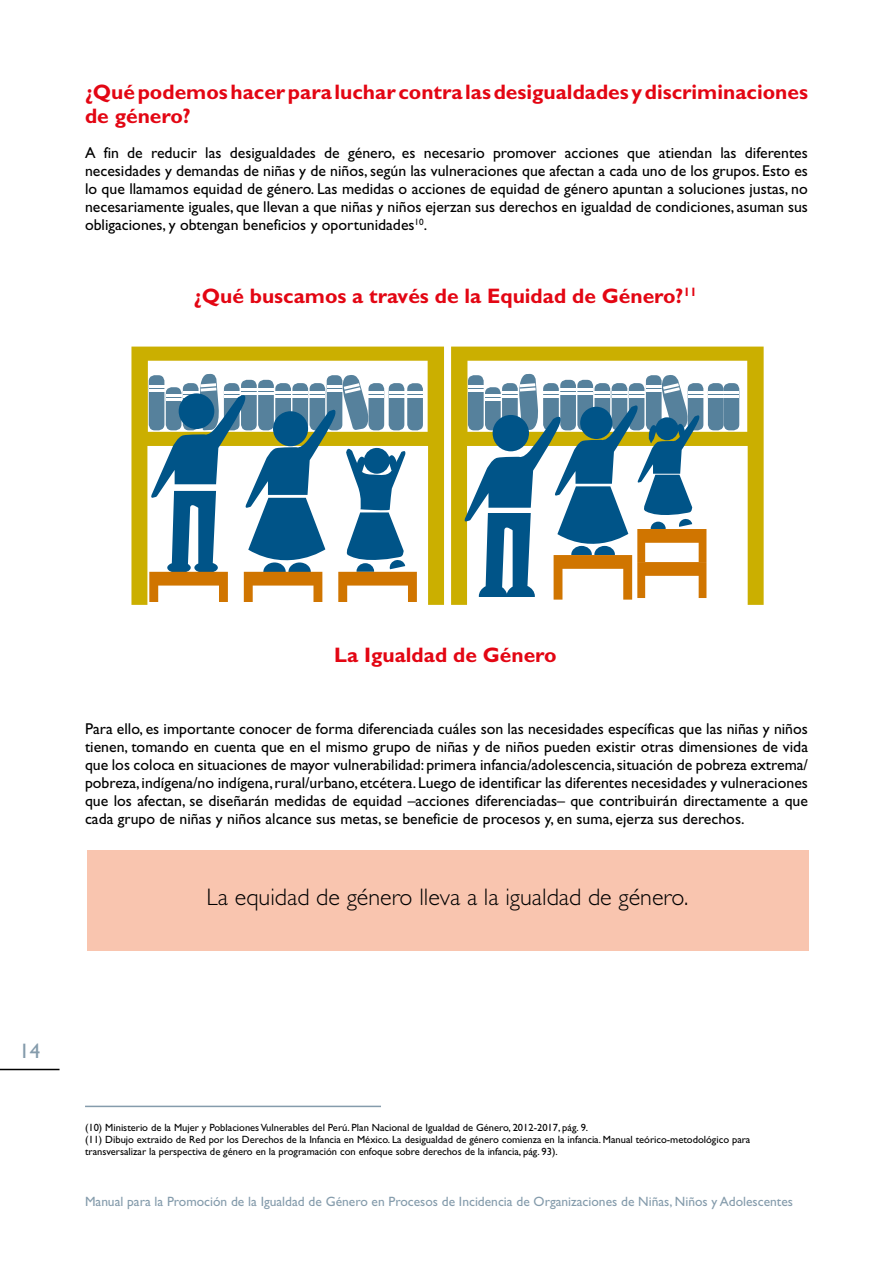
<style>
.page{position:relative;width:893px;height:1263px;background:#fff}
.page>*{position:absolute;margin:0;border:0;box-sizing:border-box;transform-origin:0 0}
.t1{font:300 24px "Gill Sans Std";color:#000}
.t2{font:700 21px/24px "Gill Sans";color:#e30613}
.t3{font:21px "Gill Sans";color:#859cac}
.t4{font:15.75px/18px "Gill Sans";color:#000;text-align:justify}
.t5{font:13.5px "Gill Sans";color:#859cac}
.t6{font:10.5px/12px "Gill Sans";color:#000}
</style>
<div class="page">
<hr style="left:0;top:1069px;width:60px;height:1px;background:#000">
<div style="left:87px;top:850px;width:721px;height:101px;background:#f9c5af"></div>
<hr style="left:85px;top:1106px;width:296px;height:1px;background:#859cac">
<svg style="left:131px;top:347px;width:313px;height:258px;fill:#cbaf00"></svg>
<svg style="left:451px;top:347px;width:313px;height:258px;fill:#cbaf00"></svg>
<svg style="left:148px;top:374px;width:275px;height:228px"></svg>
<svg style="left:462px;top:374px;width:277px;height:226px"></svg>
<h2 class="t2" style="left:85px;top:80px;width:724px">¿Qué podemos hacer para luchar contra las desigualdades y discriminaciones de género?</h2>
<p class="t4" style="left:85px;top:144px;width:724px">A fin de reducir las desigualdades de género, es necesario promover acciones que atiendan las diferentes necesidades y demandas de niñas y de niños, según las vulneraciones que afectan a cada uno de los grupos. Esto es lo que llamamos equidad de género. Las medidas o acciones de equidad de género apuntan a soluciones justas, no necesariamente iguales, que llevan a que niñas y niños ejerzan sus derechos en igualdad de condiciones, asuman sus obligaciones, y obtengan beneficios y oportunidades<sup>10</sup>.</p>
<h2 class="t2" style="left:194px;top:284px;width:505px">¿Qué buscamos a través de la Equidad de Género?<sup>11</sup></h2>
<h2 class="t2" style="left:334px;top:643px;width:224px">La Igualdad de Género</h2>
<p class="t4" style="left:85px;top:720px;width:724px">Para ello, es importante conocer de forma diferenciada cuáles son las necesidades específicas que las niñas y niños tienen, tomando en cuenta que en el mismo grupo de niñas y de niños pueden existir otras dimensiones de vida que los coloca en situaciones de mayor vulnerabilidad: primera infancia/adolescencia, situación de pobreza extrema/ pobreza, indígena/no indígena, rural/urbano, etcétera. Luego de identificar las diferentes necesidades y vulneraciones que los afectan, se diseñarán medidas de equidad –acciones diferenciadas– que contribuirán directamente a que cada grupo de niñas y niños alcance sus metas, se beneficie de procesos y, en suma, ejerza sus derechos.</p>
<h1 class="t1" style="left:207px;top:884px;width:483px">La equidad de género lleva a la igualdad de género.</h1>
<h2 class="t3" style="left:19px;top:1039px;width:22px">14</h2>
<p class="t6" style="left:85px;top:1121px;width:667px">(10) Ministerio de la Mujer y Poblaciones Vulnerables del Perú. Plan Nacional de Igualdad de Género, 2012-2017, pág. 9.<br>(11) Dibujo extraido de Red por los Derechos de la Infancia en México. La desigualdad de género comienza en la infancia. Manual teórico-metodológico para transversalizar la perspectiva de género en la programación con enfoque sobre derechos de la infancia, pág. 93).</p>
<p class="t5" style="left:85px;top:1194px;width:709px">Manual para la Promoción de la Igualdad de Género en Procesos de Incidencia de Organizaciones de Niñas, Niños y Adolescentes</p>
</div>
